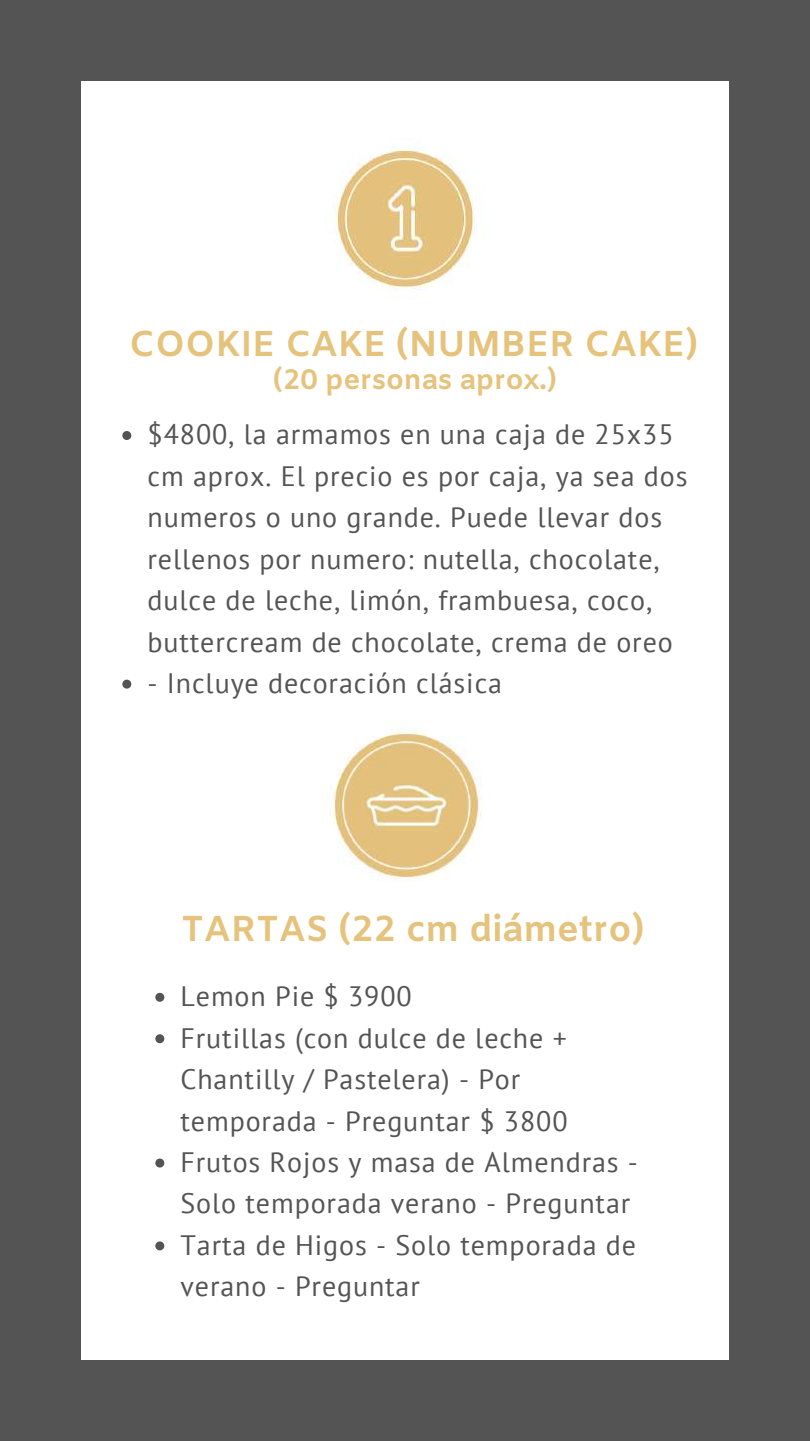
<style>
.page{position:relative;width:810px;height:1441px;background:#fff}
.page>*{position:absolute;margin:0;border:0;box-sizing:border-box;transform-origin:0 0}
.t1{font:700 36px "Amiko";color:#e6c37c}
.t2{font:28px/41.4px "PT Sans";letter-spacing:.03em;color:#545454}
.t3{font:700 28px "Amiko";color:#e6c37c}
</style>
<div class="page">
<div style="left:0;top:0;width:810px;height:1440px;background:#545454"></div>
<div style="left:81px;top:81px;width:648px;height:1278px;background:#fff"></div>
<svg style="left:122px;top:431px;width:9px;height:9px"></svg>
<svg style="left:122px;top:679px;width:9px;height:9px"></svg>
<svg style="left:155px;top:992px;width:9px;height:9px"></svg>
<svg style="left:155px;top:1034px;width:9px;height:9px"></svg>
<svg style="left:155px;top:1158px;width:9px;height:9px"></svg>
<svg style="left:155px;top:1241px;width:9px;height:9px"></svg>
<img style="left:333px;top:147px;width:142px;height:143px">
<img style="left:330px;top:729px;width:152px;height:152px">
<p class="t1" style="left:129px;top:322px;width:570px">COOKIE CAKE (NUMBER CAKE)</p>
<p class="t3" style="left:273px;top:362px;width:285px">(20 personas aprox.)</p>
<p class="t2" style="left:148px;top:413px;width:541px">$4800, la armamos en una caja de 25x35 cm aprox. El precio es por caja, ya sea dos numeros o uno grande. Puede llevar dos rellenos por numero: nutella, chocolate, dulce de leche, limón, frambuesa, coco, buttercream de chocolate, crema de oreo</p>
<p class="t2" style="left:148px;top:662px;width:356px">- Incluye decoración clásica</p>
<p class="t1" style="left:181px;top:907px;width:464px">TARTAS (22 cm diámetro)</p>
<p class="t2" style="left:181px;top:974px;width:459px">Lemon Pie $ 3900<br>Frutillas (con dulce de leche +<br>Chantilly / Pastelera) - Por temporada - Preguntar $ 3800<br>Frutos Rojos y masa de Almendras -<br>Solo temporada verano - Preguntar<br>Tarta de Higos - Solo temporada de verano - Preguntar</p>
</div>
